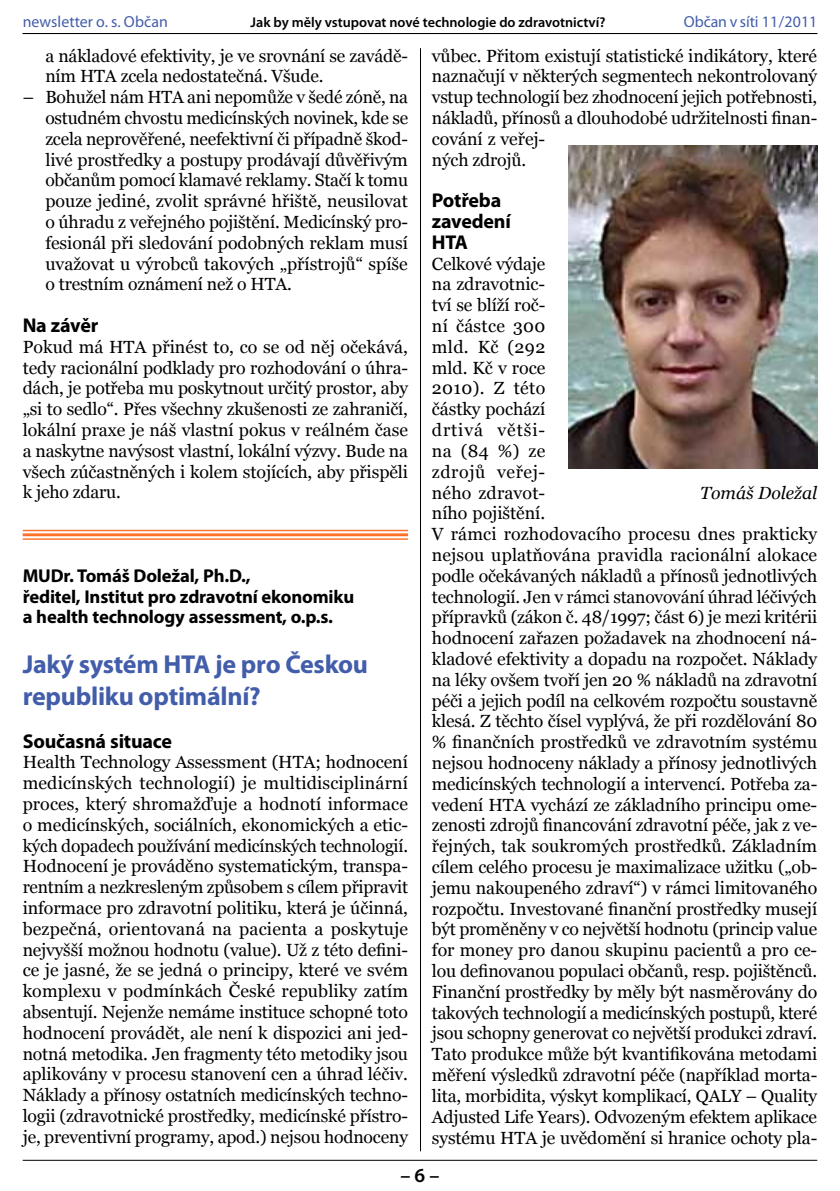
<style>
.page{position:relative;width:840px;height:1191px;background:#fff}
.page>*{position:absolute;margin:0;border:0;box-sizing:border-box;transform-origin:0 0}
.t1{font:700 26px/32.4px "Myriad Pro";letter-spacing:-.01em;color:#425daa}
.t2{font:700 20px/20.8px "Myriad Pro";letter-spacing:-.01em;color:#000}
.t3{font:600 20px "Myriad Pro";color:#000}
.t4{font:700 18.6px/20.8px "Myriad Pro";letter-spacing:-.01em;color:#000}
.t5{font:17.6px/20.8px "Georgia";letter-spacing:-.01em;color:#000}
.t6{font:italic 17.6px "Georgia";color:#000}
.t7{font:16px "Myriad Pro";letter-spacing:.005em;color:#425daa}
.t8{font:600 14.2px "Myriad Pro";color:#000}
</style>
<div class="page">
<hr style="left:23px;top:1159px;width:793px;height:1px;background:#000">
<hr style="left:23px;top:33px;width:793px;height:1px;background:#000">
<img style="left:568px;top:146px;width:248px;height:322px">
<hr style="left:420px;top:48px;width:1px;height:1103px;background:#000">
<hr style="left:23px;top:530px;width:385px;height:1px;background:#ff702b">
<hr style="left:23px;top:533px;width:385px;height:3px;background:#ff702b">
<hr style="left:23px;top:538px;width:385px;height:2px;background:#ff702b">
<p class="t7" style="left:23px;top:12px;width:147px">newsletter o. s. Občan</p>
<p class="t8" style="left:250px;top:13px;width:356px">Jak by měly vstupovat nové technologie do zdravotnictví?</p>
<p class="t7" style="left:683px;top:12px;width:135px">Občan v síti 11/2011</p>
<p class="t5" style="left:45px;top:45px;width:364px">a nákladové efektivity, je ve srovnání se zavádě&shy;ním HTA zcela nedostatečná. Všude.</p>
<p class="t5" style="left:45px;top:87px;width:364px;text-align:justify;text-indent:-23px">– Bohužel nám HTA ani nepomůže v šedé zóně, na ostudném chvostu medicínských novinek, kde se zcela neprověřené, neefektivní či případně škod&shy;livé prostředky a postupy prodávají důvěřivým občanům pomocí klamavé reklamy. Stačí k tomu pouze jediné, zvolit správné hřiště, neusilovat o úhradu z veřejného pojištění. Medicínský pro&shy;fesionál při sledování podobných reklam musí uvažovat u výrobců takových „přístrojů“ spíše o trestním oznámení než o HTA.</p>
<p class="t2" style="left:23px;top:314px;width:77px">Na závěr</p>
<p class="t5" style="left:23px;top:336px;width:387px;text-align:justify">Pokud má HTA přinést to, co se od něj očekává, tedy racionální podklady pro rozhodování o úhra&shy;dách, je potřeba mu poskytnout určitý prostor, aby „si to sedlo“. Přes všechny zkušenosti ze zahraničí, lokální praxe je náš vlastní pokus v reálném čase a naskytne navýsost vlastní, lokální výzvy. Bude na všech zúčastněných i kolem stojících, aby přispěli k jeho zdaru.</p>
<p class="t5" style="left:431px;top:45px;width:386px">vůbec. Přitom existují statistické indikátory, které naznačují v některých segmentech nekontrolovaný vstup technologií bez zhodnocení jejich potřebnosti, nákladů, přínosů a dlouhodobé udržitelnosti finan&shy;cování z veřej-<br>ných zdrojů.</p>
<p class="t2" style="left:431px;top:189px;width:81px">Potřeba zavedení<br>HTA</p>
<p class="t5" style="left:431px;top:253px;width:387px">Celkové výdaje<br>na zdravotnic-<br>tví se blíží roč-<br>ní částce 300<br>mld. Kč (292<br>mld. Kč v roce<br>2010). Z této<br>částky pochází<br>drtivá větši-<br>na (84 %) ze<br>zdrojů veřej-<br>ného zdravot-<br>ního pojištění.<br>V rámci rozhodovacího procesu dnes prakticky nejsou uplatňována pravidla racionální alokace podle očekávaných nákladů a přínosů jednotlivých technologií. Jen v rámci stanovování úhrad léčivých přípravků (zákon č. 48/1997; část 6) je mezi kritérii hodnocení zařazen požadavek na zhodnocení ná&shy;kladové efektivity a dopadu na rozpočet. Náklady na léky ovšem tvoří jen 20 % nákladů na zdravotní péči a jejich podíl na celkovém rozpočtu soustavně klesá. Z těchto čísel vyplývá, že při rozdělování 80 % finančních prostředků ve zdravotním systému nejsou hodnoceny náklady a přínosy jednotlivých medicínských technologií a intervencí. Potřeba za&shy;vedení HTA vychází ze základního principu ome&shy;zenosti zdrojů financování zdravotní péče, jak z ve&shy;řejných, tak soukromých prostředků. Základním cílem celého procesu je maximalizace užitku („ob&shy;jemu nakoupeného zdraví“) v rámci limitovaného rozpočtu. Investované finanční prostředky musejí být proměněny v co největší hodnotu (princip value for money pro danou skupinu pacientů a pro ce&shy;lou definovanou populaci občanů, resp. pojištěnců.<br>Finanční prostředky by měly být nasměrovány do takových technologií a medicínských postupů, které jsou schopny generovat co největší produkci zdraví.<br>Tato produkce může být kvantifikována metodami měření výsledků zdravotní péče (například morta&shy;lita, morbidita, výskyt komplikací, QALY – Quality Adjusted Life Years). Odvozeným efektem aplikace systému HTA je uvědomění si hranice ochoty pla-</p>
<p class="t6" style="left:699px;top:481px;width:119px">Tomáš Doležal</p>
<p class="t4" style="left:23px;top:564px;width:333px">MUDr. Tomáš Doležal, Ph.D.,<br>ředitel, Institut pro zdravotní ekonomiku a health technology assessment, o.p.s.</p>
<h1 class="t1" style="left:23px;top:647px;width:347px">Jaký systém HTA je pro Českou republiku optimální?</h1>
<p class="t2" style="left:23px;top:729px;width:151px">Současná situace</p>
<p class="t5" style="left:23px;top:752px;width:386px;text-align:justify">Health Technology Assessment (HTA; hodnocení medicínských technologií) je multidisciplinární proces, který shromažďuje a hodnotí informace o medicínských, sociálních, ekonomických a etic&shy;kých dopadech používání medicínských technologií.<br>Hodnocení je prováděno systematickým, transpa&shy;rentním a nezkresleným způsobem s cílem připravit informace pro zdravotní politiku, která je účinná, bezpečná, orientovaná na pacienta a poskytuje nejvyšší možnou hodnotu (value). Už z této defini&shy;ce je jasné, že se jedná o principy, které ve svém komplexu v podmínkách České republiky zatím absentují. Nejenže nemáme instituce schopné toto hodnocení provádět, ale není k dispozici ani jed&shy;notná metodika. Jen fragmenty této metodiky jsou aplikovány v procesu stanovení cen a úhrad léčiv.<br>Náklady a přínosy ostatních medicínských techno&shy;logii (zdravotnické prostředky, medicínské přístro&shy;je, preventivní programy, apod.) nejsou hodnoceny</p>
<p class="t3" style="left:400px;top:1162px;width:40px">– 6 –</p>
</div>
